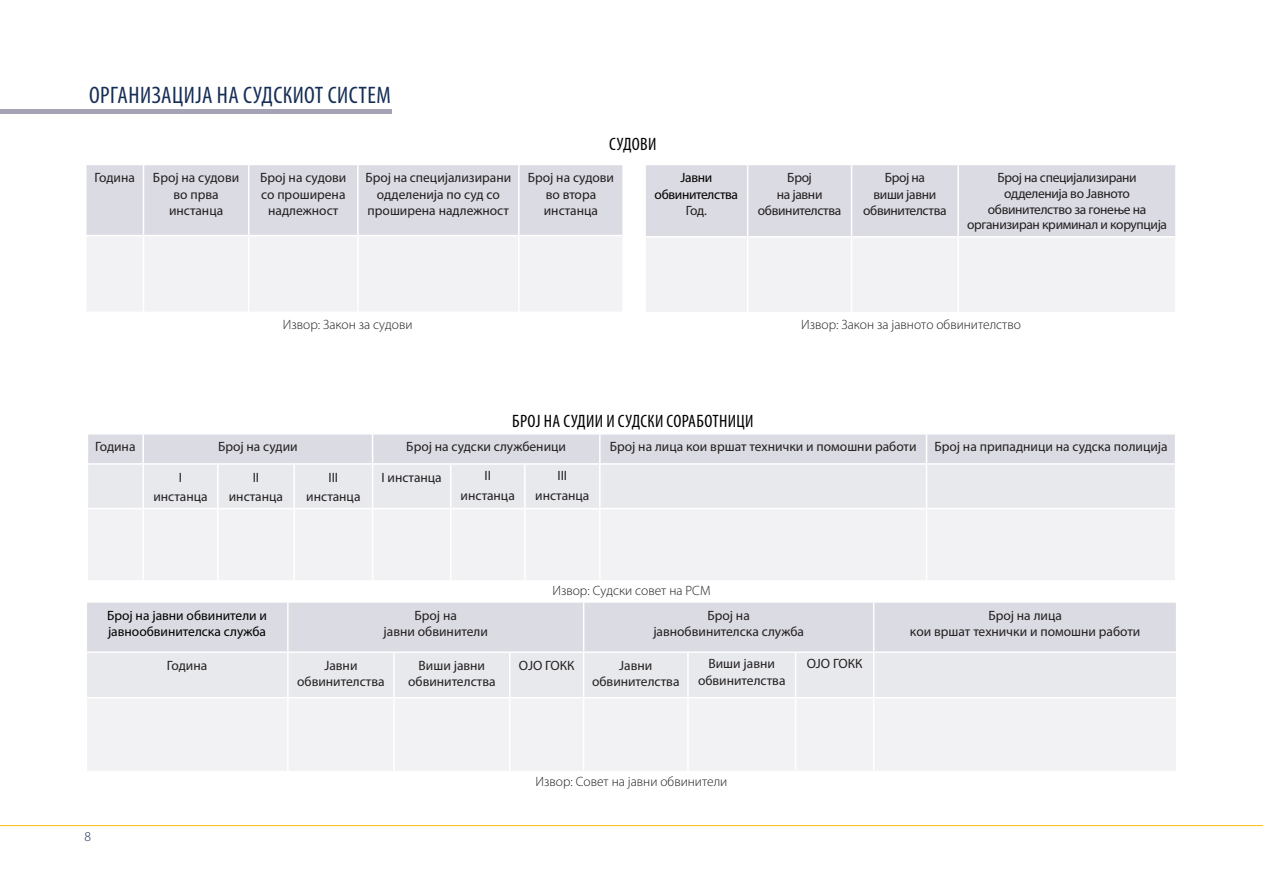
<style>
.page{position:relative;width:1263px;height:893px;background:#fff}
.page>*{position:absolute;margin:0;border:0;box-sizing:border-box;transform-origin:0 0}
.Heading_2{font:condensed 24px "Myriad Pro";letter-spacing:.02em;color:#162e55}
.t1{font:condensed 18px "Myriad Pro";letter-spacing:.02em;color:#000}
.t2{font:13.5px/16.5px "Myriad Pro";color:#231f20;text-align:center}
.t3{font:13.5px/16.5px "Myriad Pro";letter-spacing:-.025em;color:#231f20;text-align:center}
.t4{font:300 13.5px "Myriad Pro";color:#231f20}
.t5{font:13.5px/16.5px "Myriad Pro";color:#000}
.t6{font:13.5px/16.5px "Myriad Pro";letter-spacing:-.025em;color:#000;text-align:center}
.t7{font:300 13.5px "Myriad Pro";color:#162e55}
.s1{color:#231f20}
</style>
<div class="page">
<hr style="left:0;top:825px;width:1263px;height:1px;background:#f9bc19">
<div style="left:88px;top:465px;width:1087px;height:43px;background:#e8e9ed"></div>
<div style="left:88px;top:510px;width:1087px;height:70px;background:#f2f2f5"></div>
<div style="left:88px;top:434px;width:1087px;height:29px;background:#dbdbe3"></div>
<hr style="left:142px;top:509px;width:2px;height:71px;background:#fff">
<hr style="left:217px;top:509px;width:2px;height:71px;background:#fff">
<hr style="left:293px;top:509px;width:2px;height:71px;background:#fff">
<hr style="left:372px;top:509px;width:1px;height:71px;background:#fff">
<hr style="left:450px;top:509px;width:1px;height:71px;background:#fff">
<hr style="left:524px;top:509px;width:2px;height:71px;background:#fff">
<hr style="left:599px;top:509px;width:2px;height:71px;background:#fff">
<hr style="left:926px;top:509px;width:1px;height:71px;background:#fff">
<hr style="left:142px;top:465px;width:2px;height:43px;background:#fff">
<hr style="left:217px;top:465px;width:2px;height:43px;background:#fff">
<hr style="left:293px;top:465px;width:2px;height:43px;background:#fff">
<hr style="left:372px;top:465px;width:1px;height:43px;background:#fff">
<hr style="left:450px;top:465px;width:1px;height:43px;background:#fff">
<hr style="left:524px;top:465px;width:2px;height:43px;background:#fff">
<hr style="left:599px;top:465px;width:2px;height:43px;background:#fff">
<hr style="left:926px;top:465px;width:1px;height:43px;background:#fff">
<div style="left:87px;top:603px;width:1089px;height:48px;background:#dbdbe3"></div>
<div style="left:87px;top:653px;width:1089px;height:44px;background:#e8e9ed"></div>
<div style="left:87px;top:699px;width:1089px;height:72px;background:#f2f2f5"></div>
<hr style="left:393px;top:653px;width:2px;height:44px;background:#fff">
<hr style="left:509px;top:653px;width:1px;height:44px;background:#fff">
<hr style="left:795px;top:653px;width:1px;height:44px;background:#fff">
<hr style="left:393px;top:698px;width:2px;height:73px;background:#fff">
<hr style="left:509px;top:698px;width:1px;height:73px;background:#fff">
<hr style="left:795px;top:698px;width:1px;height:73px;background:#fff">
<hr style="left:287px;top:603px;width:2px;height:48px;background:#fff">
<hr style="left:287px;top:653px;width:2px;height:44px;background:#fff">
<hr style="left:287px;top:698px;width:2px;height:73px;background:#fff">
<hr style="left:583px;top:603px;width:1px;height:48px;background:#fff">
<hr style="left:583px;top:653px;width:1px;height:44px;background:#fff">
<hr style="left:687px;top:653px;width:2px;height:44px;background:#fff">
<hr style="left:583px;top:698px;width:1px;height:73px;background:#fff">
<hr style="left:687px;top:698px;width:2px;height:73px;background:#fff">
<hr style="left:873px;top:603px;width:1px;height:48px;background:#fff">
<hr style="left:873px;top:653px;width:1px;height:44px;background:#fff">
<hr style="left:873px;top:698px;width:1px;height:73px;background:#fff">
<svg style="left:87px;top:165px;width:535px;height:146px"></svg>
<hr style="left:143px;top:165px;width:1px;height:70px;background:#fff">
<hr style="left:248px;top:165px;width:1px;height:70px;background:#fff">
<hr style="left:357px;top:165px;width:2px;height:70px;background:#fff">
<hr style="left:518px;top:165px;width:1px;height:70px;background:#fff">
<hr style="left:85px;top:235px;width:59px;height:1px;background:#fff">
<hr style="left:144px;top:235px;width:105px;height:1px;background:#fff">
<hr style="left:143px;top:236px;width:1px;height:76px;background:#fff">
<hr style="left:249px;top:235px;width:109px;height:1px;background:#fff">
<hr style="left:248px;top:236px;width:1px;height:76px;background:#fff">
<hr style="left:358px;top:235px;width:161px;height:1px;background:#fff">
<hr style="left:357px;top:236px;width:2px;height:76px;background:#fff">
<hr style="left:519px;top:235px;width:105px;height:1px;background:#fff">
<hr style="left:518px;top:236px;width:1px;height:76px;background:#fff">
<svg style="left:646px;top:165px;width:529px;height:147px"></svg>
<hr style="left:747px;top:165px;width:1px;height:71px;background:#fff">
<hr style="left:851px;top:165px;width:1px;height:71px;background:#fff">
<hr style="left:957px;top:165px;width:2px;height:71px;background:#fff">
<hr style="left:644px;top:236px;width:104px;height:2px;background:#fff">
<hr style="left:748px;top:236px;width:103px;height:2px;background:#fff">
<hr style="left:747px;top:238px;width:1px;height:74px;background:#fff">
<hr style="left:851px;top:236px;width:107px;height:2px;background:#fff">
<hr style="left:851px;top:238px;width:1px;height:74px;background:#fff">
<hr style="left:958px;top:236px;width:219px;height:2px;background:#fff">
<hr style="left:957px;top:238px;width:2px;height:74px;background:#fff">
<div style="left:0;top:109px;width:391px;height:5px;background:#a4a3b5"></div>
<p class="Heading_2" style="left:89px;top:81px;width:303px">ОРГАНИЗАЦИЈА НА СУДСКИОТ СИСТЕМ</p>
<p class="t1" style="left:609px;top:133px;width:49px">СУДОВИ</p>
<p class="t2" style="left:94px;top:169px;width:42px">Година</p>
<p class="t2" style="left:153px;top:169px;width:88px">Број на судови во прва инстанца</p>
<p class="t2" style="left:260px;top:169px;width:88px">Број на судови со проширена надлежност</p>
<p class="t2" style="left:365px;top:169px;width:147px">Број на специјализирани одделенија по суд со проширена надлежност</p>
<p class="t2" style="left:528px;top:169px;width:88px">Број на судови во втора инстанца</p>
<p class="t6" style="left:655px;top:169px;width:85px">Јавни обвинителства<br><span class="s1">Год.</span></p>
<p class="t2" style="left:787px;top:169px;width:26px">Број</p>
<p class="t3" style="left:758px;top:186px;width:85px">на јавни обвинителства</p>
<p class="t3" style="left:863px;top:169px;width:85px">Број на<br>виши јавни обвинителства</p>
<p class="t3" style="left:967px;top:169px;width:202px;line-height:15.8px">Број на специјализирани одделенија во Јавното обвинителство за гонење на организиран криминал и корупција</p>
<p class="t4" style="left:283px;top:318px;width:131px">Извор: Закон за судови</p>
<p class="t4" style="left:801px;top:318px;width:221px">Извор: Закон за јавното обвинителство</p>
<p class="t1" style="left:512px;top:410px;width:243px">БРОЈ НА СУДИИ И СУДСКИ СОРАБОТНИЦИ</p>
<p class="t2" style="left:95px;top:438px;width:42px">Година</p>
<p class="t2" style="left:218px;top:438px;width:81px">Број на судии</p>
<p class="t2" style="left:406px;top:438px;width:161px">Број на судски службеници</p>
<p class="t2" style="left:610px;top:438px;width:308px">Број на лица кои вршат технички и помошни работи</p>
<p class="t2" style="left:934px;top:438px;width:235px">Број на припадници на судска полиција</p>
<p class="t2" style="left:153px;top:467px;width:56px;line-height:19.5px">I инстанца</p>
<p class="t2" style="left:229px;top:467px;width:56px;line-height:19.5px">II инстанца</p>
<p class="t2" style="left:306px;top:467px;width:56px;line-height:19.5px">III инстанца</p>
<p class="t2" style="left:381px;top:469px;width:62px">I инстанца</p>
<p class="t2" style="left:461px;top:466px;width:56px;line-height:19.5px">II инстанца</p>
<p class="t2" style="left:535px;top:466px;width:56px;line-height:19.5px">III инстанца</p>
<p class="t5" style="left:107px;top:607px;width:161px">Број на јавни обвинители и јавнообвинителска служба</p>
<p class="t2" style="left:415px;top:607px;width:44px">Број на</p>
<p class="t2" style="left:384px;top:623px;width:106px">јавни обвинители</p>
<p class="t4" style="left:552px;top:583px;width:160px">Извор: Судски совет на РСМ</p>
<p class="t2" style="left:707px;top:607px;width:44px">Број на</p>
<p class="t2" style="left:653px;top:623px;width:152px">јавнобвинителска служба</p>
<p class="t2" style="left:167px;top:657px;width:42px">Година</p>
<p class="t2" style="left:297px;top:657px;width:89px">Јавни обвинителства</p>
<p class="t2" style="left:408px;top:657px;width:89px">Виши јавни обвинителства</p>
<p class="t2" style="left:519px;top:657px;width:57px">ОЈО ГОКК</p>
<p class="t2" style="left:592px;top:657px;width:89px">Јавни обвинителства</p>
<p class="t2" style="left:698px;top:655px;width:89px">Виши јавни обвинителства</p>
<p class="t2" style="left:807px;top:655px;width:57px">ОЈО ГОКК</p>
<p class="t7" style="left:85px;top:829px;width:8px">8</p>
<p class="t4" style="left:536px;top:774px;width:193px">Извор: Совет на јавни обвинители</p>
<p class="t2" style="left:988px;top:607px;width:75px">Број на лица</p>
<p class="t2" style="left:910px;top:623px;width:232px">кои вршат технички и помошни работи</p>
</div>
